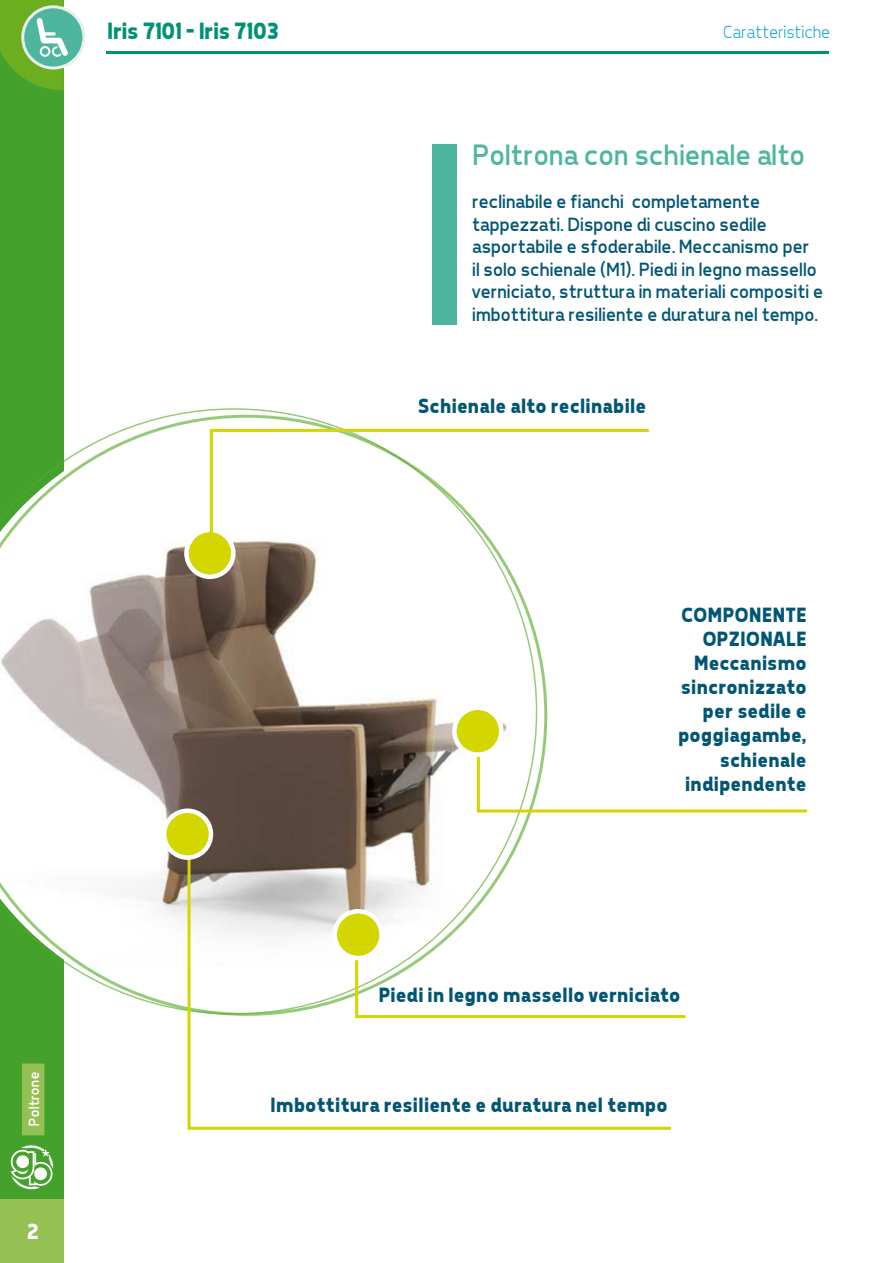
<style>
.page{position:relative;width:893px;height:1263px;background:#fff}
.page>*{position:absolute;margin:0;border:0;box-sizing:border-box;transform-origin:0 0}
.t1{font:30px "Tepeno Sans";color:#4eb69e}
.t2{font:700 24px "Tepeno Sans";letter-spacing:-.02em;color:#009274}
.t3{font:700 22.5px "Tepeno Sans";color:#fff}
.t4{font:700 21px/24px "Tepeno Sans";letter-spacing:.01em;color:#005674;text-align:right}
.t5{font:19.5px/22.5px "Tepeno Sans";color:#005674}
.t6{font:300 18px "Tepeno Sans";color:#009ee0}
.t7{font:15px "Tepeno Sans";letter-spacing:.015em;color:#fff}
</style>
<div class="page">
<hr style="left:106px;top:51px;width:723px;height:2px;background:#009274">
<div style="left:0;top:0;width:64px;height:1263px;background:#44a12b"></div>
<div style="left:0;top:1199px;width:64px;height:64px;background:#95c154"></div>
<svg style="left:11px;top:1145px;width:42px;height:44px"></svg>
<div style="left:23px;top:7px;width:61px;height:61px;background:#4eb69e;border-radius:50%"></div>
<div style="left:21px;top:5px;width:64px;height:65px;border:3px solid #eceded;border-radius:50%"></div>
<svg style="left:0;top:408px;width:537px;height:603px"></svg>
<div style="left:22px;top:1063px;width:22px;height:72px;background:#95c154"></div>
<svg style="left:0;top:0;width:68px;height:91px"></svg>
<svg style="left:186px;top:530px;width:47px;height:47px"></svg>
<div style="left:184px;top:528px;width:52px;height:51px;border:4px solid #fff;border-radius:50%"></div>
<svg style="left:186px;top:831px;width:485px;height:299px"></svg>
<svg style="left:354px;top:934px;width:332px;height:85px"></svg>
<svg style="left:475px;top:728px;width:333px;height:86px"></svg>
<svg style="left:208px;top:427px;width:441px;height:129px"></svg>
<div style="left:164px;top:811px;width:47px;height:46px;background:#d4d600;border-radius:50%"></div>
<div style="left:162px;top:808px;width:51px;height:52px;border:4px solid #fff;border-radius:50%"></div>
<div style="left:335px;top:911px;width:47px;height:47px;background:#d4d600;border-radius:50%"></div>
<div style="left:333px;top:909px;width:51px;height:51px;border:4px solid #fff;border-radius:50%"></div>
<div style="left:454px;top:708px;width:47px;height:47px;background:#d4d600;border-radius:50%"></div>
<div style="left:452px;top:705px;width:51px;height:52px;border:4px solid #fff;border-radius:50%"></div>
<div style="left:433px;top:144px;width:24px;height:180px;background:#4eb69e"></div>
<p class="t2" style="left:106px;top:17px;width:173px">Iris 7101 - Iris 7103</p>
<p class="t6" style="left:722px;top:21px;width:109px">Caratteristiche</p>
<h1 class="t1" style="left:471px;top:137px;width:334px">Poltrona con schienale alto</h1>
<p class="t5" style="left:471px;top:190px;width:352px">reclinabile e fianchi completamente tappezzati. Dispone di cuscino sedile asportabile e sfoderabile. Meccanismo per<br>il solo schienale (M1). Piedi in legno massello verniciato, struttura in materiali compositi e imbottitura resiliente e duratura nel tempo.</p>
<p class="t4" style="left:417px;top:393px;width:230px">Schienale alto reclinabile</p>
<p class="t7" style="left:25px;top:1127px;width:56px;rotate:-90deg">Poltrone</p>
<p class="t3" style="left:26px;top:1218px;width:14px">2</p>
<p class="t4" style="left:677px;top:603px;width:130px">COMPONENTE<br>OPZIONALE<br>Meccanismo sincronizzato per sedile e poggiagambe, schienale indipendente</p>
<p class="t4" style="left:378px;top:982px;width:303px">Piedi in legno massello verniciato</p>
<p class="t4" style="left:270px;top:1092px;width:399px">Imbottitura resiliente e duratura nel tempo</p>
</div>
